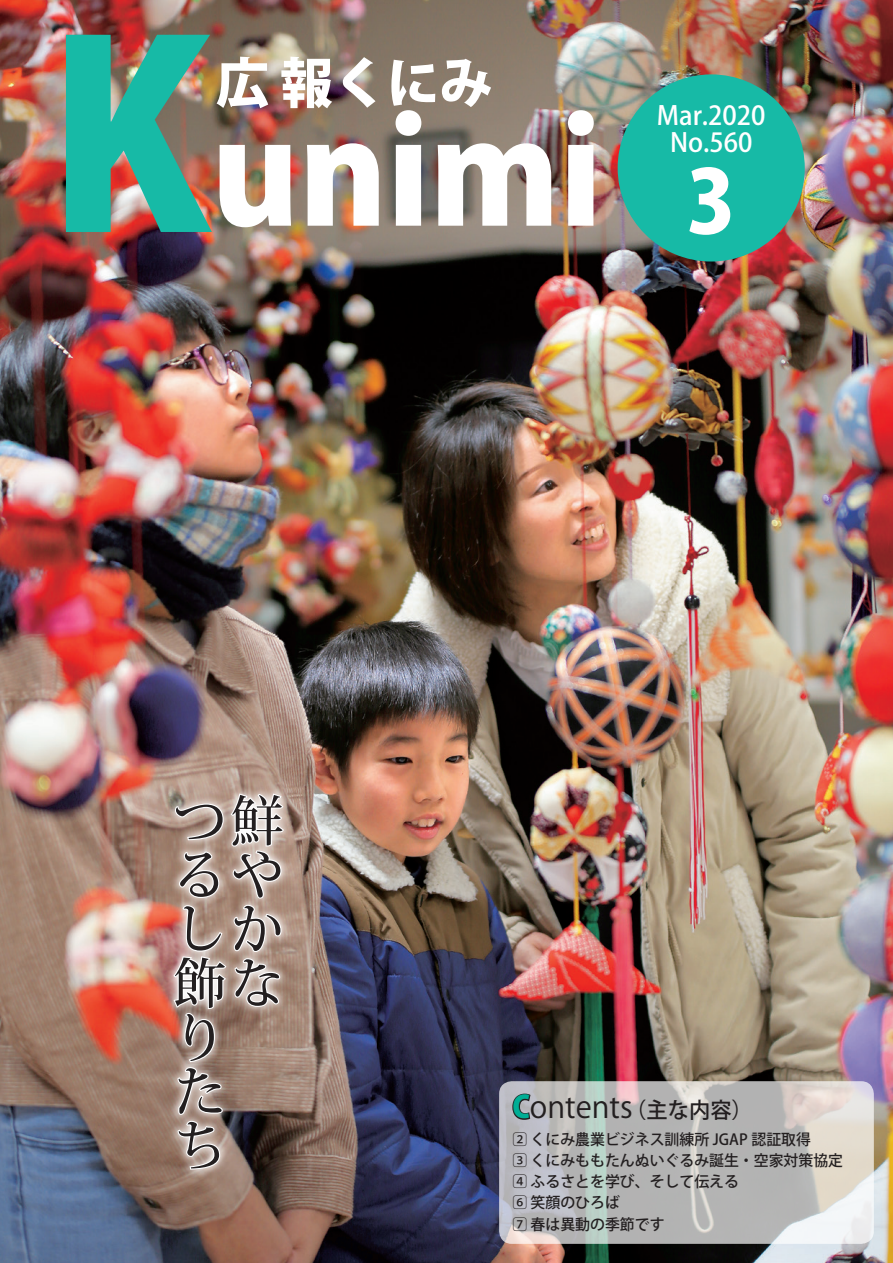
<style>
.page{position:relative;width:893px;height:1263px;background:#fff}
.page>*{position:absolute;margin:0;border:0;box-sizing:border-box;transform-origin:0 0}
.t1{font:800 143.55px "Koz Go Pro";color:#fff}
.t2{font:800 86.7px "Koz Go Pro";color:#fff}
.t3{font:500 54.15px/54.2px "Koz Min Pro";color:#231f20}
.t4{font:800 54.15px "Koz Go Pro";color:#fff}
.t5{font:30.3px "Koz Go Pro";color:#231f20}
.t6{font:500 25.95px/26.5px "Koz Go Pro";color:#fff;text-align:center}
.t7{font:500 21.75px "Koz Go Pro";color:#231f20}
.t8{font:500 15.15px/21.3px "Koz Go Pro";color:#231f20}
.s1{font-size:255.15px;color:#17baa6}
.s2{font-weight:800;color:#00ae95}
</style>
<div class="page">
<img style="left:0;top:0;width:893px;height:1263px">
<svg style="left:499px;top:1081px;width:375px;height:163px;background:#c1c1c0"></svg>
<svg style="left:511px;top:1092px;width:21px;height:29px"></svg>
<svg style="left:164px;top:785px;width:129px;height:394px;background:#a17d6f"></svg>
<svg style="left:172px;top:792px;width:113px;height:379px"></svg>
<div style="left:618px;top:74px;width:187px;height:187px;background:#17baa6;border-radius:50%"></div>
<h1 class="t1" style="left:48px;top:79px;width:556px"><span class="s1">K</span>unimi</h1>
<h3 class="t4" style="left:216px;top:48px;width:278px">広報くにみ</h3>
<h3 class="t6" style="left:657px;top:104px;width:110px">Mar.2020<br>No.560</h3>
<h2 class="t2" style="left:686px;top:145px;width:51px">3</h2>
<h3 class="t3" style="left:173px;top:792px;width:111px">つ鮮るやしか飾なり<br>た<br>ち</h3>
<h3 class="t5" style="left:512px;top:1088px;width:122px"><span class="s2">C</span>ontents</h3>
<p class="t8" style="left:512px;top:1129px;width:332px">2 くにみ農業ビジネス訓練所 JGAP 認証取得<br>3 くにみももたんぬいぐるみ誕生・空家対策協定<br>4 ふるさとを学び、そして伝える<br>6 笑顔のひろば<br>7 春は異動の季節です</p>
<h3 class="t7" style="left:625px;top:1096px;width:129px">（主な内容(</h3>
</div>
